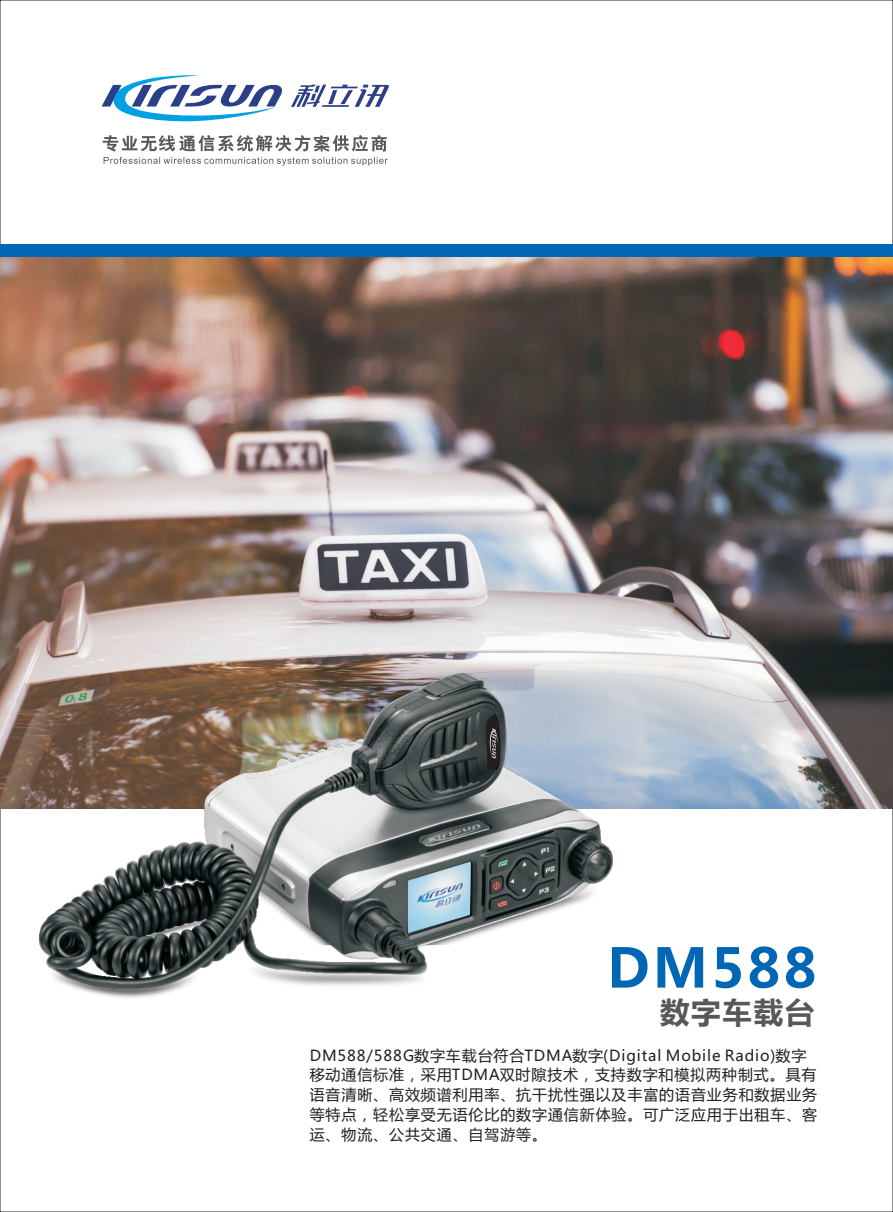
<style>
.page{position:relative;width:893px;height:1212px;background:#fff}
.page>*{position:absolute;margin:0;border:0;box-sizing:border-box;transform-origin:0 0}
.t1{font:700 53.55px "Microsoft Ya Hei";letter-spacing:.06em;color:#0166b3}
.t2{font:700 29.4px "Microsoft Ya Hei";letter-spacing:.06em;color:#57585a}
.t3{font:15px/19.8px "Microsoft Ya Hei";letter-spacing:.06em;color:#231f20}
</style>
<div class="page">
<svg style="left:103px;top:135px;width:285px;height:31px"></svg>
<svg style="left:291px;top:85px;width:98px;height:22px"></svg>
<svg style="left:102px;top:75px;width:180px;height:47px"></svg>
<img style="left:0;top:257px;width:893px;height:552px">
<div style="left:0;top:245px;width:893px;height:12px;background:#0166b3"></div>
<img style="left:40px;top:673px;width:573px;height:316px">
<svg style="left:486px;top:714px;width:14px;height:56px"></svg>
<img style="left:408px;top:862px;width:63px;height:71px">
<h1 class="t1" style="left:607px;top:944px;width:211px">DM588</h1>
<h2 class="t2" style="left:660px;top:999px;width:156px">数字车载台</h2>
<p class="t3" style="left:310px;top:1046px;width:509px">DM588/588G数字车载台符合TDMA数字(Digital Mobile Radio)数字移动通信标准，采用TDMA双时隙技术，支持数字和模拟两种制式。具有语音清晰、高效频谱利用率、抗干扰性强以及丰富的语音业务和数据业务等特点，轻松享受无语伦比的数字通信新体验。可广泛应用于出租车、客运、物流、公共交通、自驾游等。</p>
</div>
